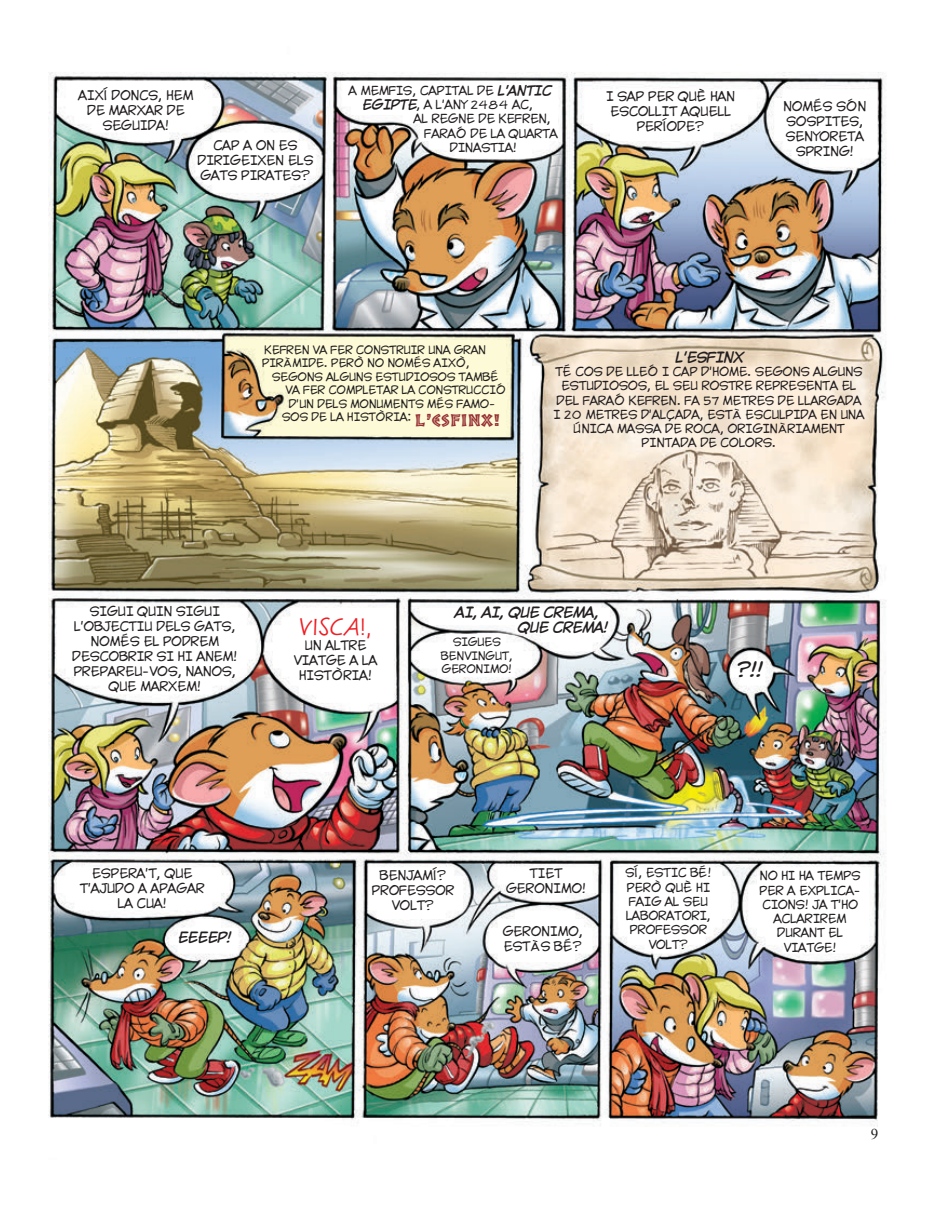
<style>
.page{position:relative;width:935px;height:1212px;background:#fff}
.page>*{position:absolute;margin:0;border:0;box-sizing:border-box;transform-origin:0 0}
.t1{font:24px "Friday";color:#ee1d23}
.t2{font:italic 700 16.5px "SUPUPANDAWA Yint";color:#231f20}
.t3{font:12px/15px "SUPUPANDAWA Yint";color:#231f20;text-align:center}
.t4{font:italic 700 12px/15px "SUPUPANDAWA Yint";color:#231f20}
.t5{font:11.25px/14.2px "SUPUPANDAWA Yint";color:#231f20;text-align:center}
.t6{font:10.5px/13.5px "SUPUPANDAWA Yint";color:#231f20}
.s1{font-weight:700;font-style:italic}
.s2{font-family:"Pompeia Inline";font-size:18px;color:#962e33}
</style>
<div class="page">
<img style="left:48px;top:72px;width:838px;height:1055px">
<p class="t3" style="left:78px;top:88px;width:116px">AIXÍ DONCS, HEM<br>DE MARXAR DE<br>SEGUIDA!</p>
<p class="t3" style="left:197px;top:138px;width:117px">CAP A ON ES<br>DIRIGEIXEN ELS<br>GATS PIRATES?</p>
<p class="t5" style="left:348px;top:84px;width:203px">A MEMFIS, CAPITAL DE <span class="s1">L’ANTIC</span></p>
<p class="t5" style="left:361px;top:98px;width:173px"><span class="s1">EGIPTE</span>, A L’ANY 2484 AC,</p>
<p class="t5" style="left:413px;top:112px;width:139px">AL REGNE DE KEFREN,</p>
<p class="t5" style="left:424px;top:127px;width:135px">FARAÓ DE LA QUARTA</p>
<p class="t5" style="left:449px;top:141px;width:69px">DINASTIA!</p>
<p class="t3" style="left:605px;top:89px;width:130px">I SAP PER QUÈ HAN<br>ESCOLLIT AQUELL<br>PERÍODE?</p>
<p class="t3" style="left:782px;top:99px;width:84px">NOMÉS SÓN<br>SOSPITES,<br>SENYORETA<br>SPRING!</p>
<p class="t6" style="left:261px;top:343px;width:225px">KEFREN VA FER CONSTRUIR UNA GRAN<br>PIRÀMIDE. PERÒ NO NOMÉS AIXÒ,</p>
<p class="t6" style="left:272px;top:370px;width:228px">SEGONS ALGUNS ESTUDIOSOS TAMBÉ</p>
<p class="t6" style="left:285px;top:384px;width:222px">VA FER COMPLETAR LA CONSTRUCCIÓ</p>
<p class="t6" style="left:288px;top:397px;width:208px">D’UN DELS MONUMENTS MÉS FAMO-</p>
<p class="t6" style="left:282px;top:411px;width:220px">SOS DE LA HISTÒRIA: <span class="s2">L’ESFINX!</span></p>
<p class="t4" style="left:674px;top:350px;width:69px">L’ESFINX</p>
<p class="t5" style="left:553px;top:365px;width:312px">TÉ COS DE LLEÓ I CAP D’HOME. SEGONS ALGUNS ESTUDIOSOS, EL SEU ROSTRE REPRESENTA EL DEL FARAÓ KEFREN. FA 57 METRES DE LLARGADA I 20 METRES D’ALÇADA, ESTÀ ESCULPIDA EN UNA ÚNICA MASSA DE ROCA, ORIGINÀRIAMENT PINTADA DE COLORS.</p>
<p class="t4" style="left:517px;top:605px;width:91px;text-indent:-63px">AI, AI, QUE CREMA,<br>QUE CREMA!</p>
<p class="t3" style="left:72px;top:605px;width:167px">SIGUI QUIN SIGUI<br>L’OBJECTIU DELS GATS,<br>NOMÉS EL PODREM<br>DESCOBRIR SI HI ANEM!<br>PREPAREU-VOS, NANOS,<br>QUE MARXEM!</p>
<h1 class="t1" style="left:299px;top:613px;width:74px">VISCA!,</h1>
<p class="t3" style="left:293px;top:638px;width:85px">UN ALTRE<br>VIATGE A LA<br>HISTÒRIA!</p>
<p class="t6" style="left:440px;top:636px;width:73px;text-align:center">SIGUES<br>BENVINGUT,<br>GERONIMO!</p>
<h2 class="t2" style="left:734px;top:660px;width:28px">?!!</h2>
<p class="t3" style="left:80px;top:866px;width:126px">ESPERA’T, QUE<br>T’AJUDO A APAGAR<br>LA CUA!</p>
<p class="t4" style="left:177px;top:931px;width:55px">EEEEP!</p>
<p class="t3" style="left:371px;top:869px;width:84px">BENJAMÍ?<br>PROFESSOR<br>VOLT?</p>
<p class="t3" style="left:505px;top:866px;width:82px">TIET<br>GERONIMO!</p>
<p class="t3" style="left:502px;top:925px;width:82px;text-align:left">GERONIMO,<br>ESTÀS BÉ?</p>
<p class="t5" style="left:625px;top:866px;width:87px">SÍ, ESTIC BÉ!<br>PERÒ QUÈ HI<br>FAIG AL SEU<br>LABORATORI,<br>PROFESSOR<br>VOLT?</p>
<p class="t5" style="left:759px;top:869px;width:103px">NO HI HA TEMPS<br>PER A EXPLICA-<br>CIONS! JA T’HO<br>ACLARIREM<br>DURANT EL<br>VIATGE!</p>
</div>
